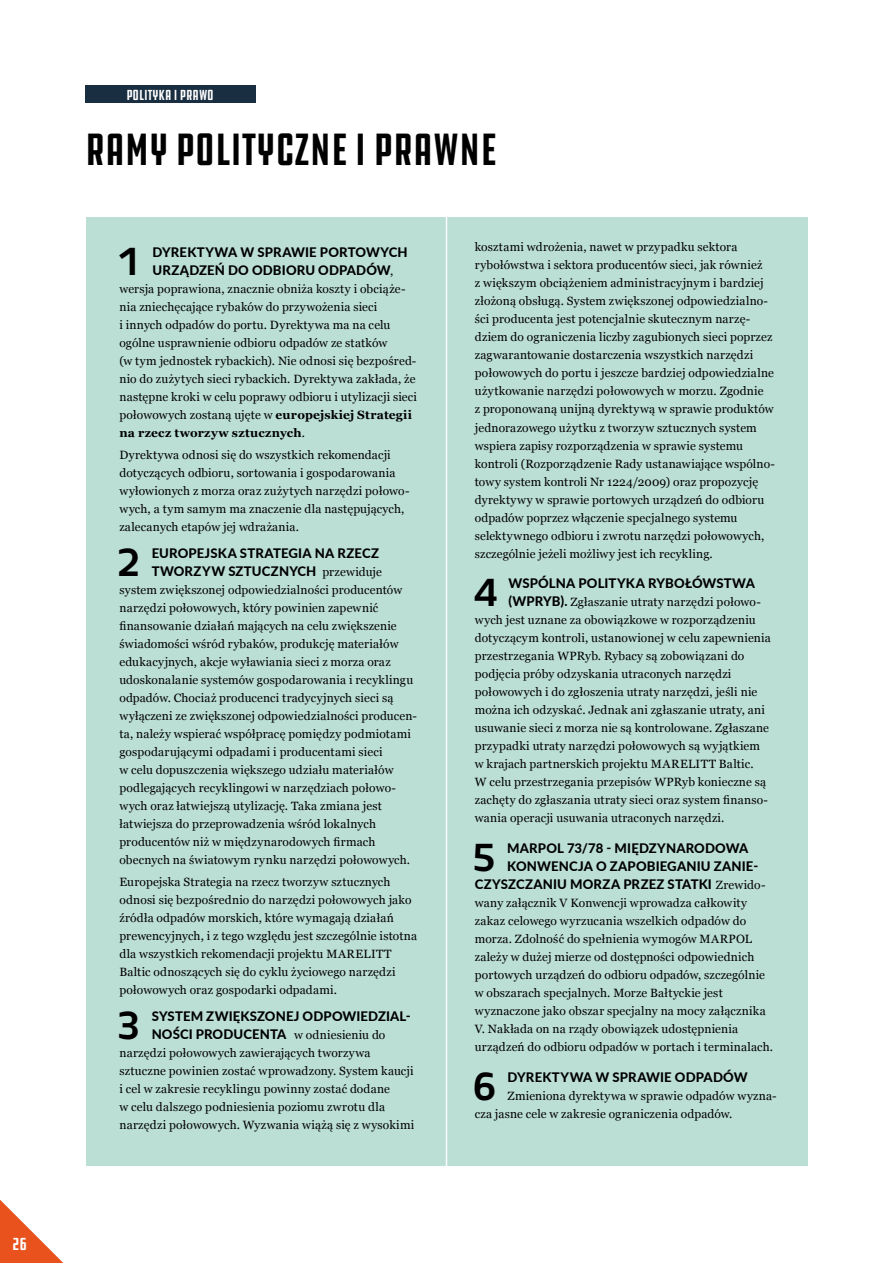
<style>
.page{position:relative;width:893px;height:1263px;background:#fff}
.page>*{position:absolute;margin:0;border:0;box-sizing:border-box;transform-origin:0 0}
.t1{font:extra-condensed 46.5px "DDC Hardware";color:#000}
.t2{font:500 38.85px "Robusta TL Std";color:#000}
.t3{font:extra-condensed 18px "DDC Hardware";color:#fff}
.t4{font:extra-condensed 15px "DDC Hardware";color:#fff}
.t5{font:800 13.2px/18px "Lato";letter-spacing:.01em;color:#000}
.t6{font:12px/18px "Georgia";letter-spacing:.015em;color:#000}
.s1{font-family:"Georgia";font-weight:400;font-size:12px}
.s2{font-weight:700}
.s3{font-family:"Lato";font-weight:800;font-size:13.2px}
</style>
<div class="page">
<div style="left:86px;top:217px;width:721px;height:948px;background:#bbded5"></div>
<div style="left:85px;top:85px;width:170px;height:18px;background:#192e41"></div>
<hr style="left:446px;top:208px;width:1px;height:980px;background:#fff">
<svg style="left:0;top:1199px;width:64px;height:64px"></svg>
<h3 class="t3" style="left:12px;top:1233px;width:17px">26</h3>
<p class="t4" style="left:126px;top:86px;width:89px">POLITYKA I PRAWO</p>
<h1 class="t1" style="left:85px;top:122px;width:413px">RAMY POLITYCZNE I PRAWNE</h1>
<h2 class="t2" style="left:118px;top:238px;width:24px">1</h2>
<p class="t5" style="left:153px;top:243px;width:257px">DYREKTYWA W SPRAWIE PORTOWYCH<br>URZĄDZEŃ DO ODBIORU ODPADÓW<span class="s1">,</span></p>
<p class="t6" style="left:119px;top:280px;width:299px">wersja poprawiona, znacznie obniża koszty i obciąże&shy;nia zniechęcające rybaków do przywożenia sieci<br>i innych odpadów do portu. Dyrektywa ma na celu ogólne usprawnienie odbioru odpadów ze statków<br>(w tym jednostek rybackich). Nie odnosi się bezpośred&shy;nio do zużytych sieci rybackich. Dyrektywa zakłada, że następne kroki w celu poprawy odbioru i utylizacji sieci połowowych zostaną ujęte w <span class="s2">europejskiej Strategii na rzecz tworzyw sztucznych</span>.</p>
<p class="t6" style="left:119px;top:446px;width:292px">Dyrektywa odnosi się do wszystkich rekomendacji dotyczących odbioru, sortowania i gospodarowania wyłowionych z morza oraz zużytych narzędzi połowo&shy;wych, a tym samym ma znaczenie dla następujących, zalecanych etapów jej wdrażania.</p>
<h2 class="t2" style="left:117px;top:539px;width:24px">2</h2>
<p class="t5" style="left:152px;top:544px;width:232px">EUROPEJSKA STRATEGIA NA RZECZ<br>TWORZYW SZTUCZNYCH <span class="s1">przewiduje</span></p>
<p class="t6" style="left:119px;top:581px;width:299px">system zwiększonej odpowiedzialności producentów narzędzi połowowych, który powinien zapewnić finansowanie działań mających na celu zwiększenie świadomości wśród rybaków, produkcję materiałów edukacyjnych, akcje wyławiania sieci z morza oraz udoskonalanie systemów gospodarowania i recyklingu odpadów. Chociaż producenci tradycyjnych sieci są wyłączeni ze zwiększonej odpowiedzialności producen&shy;ta, należy wspierać współpracę pomiędzy podmiotami gospodarującymi odpadami i producentami sieci<br>w celu dopuszczenia większego udziału materiałów podlegających recyklingowi w narzędziach połowo&shy;wych oraz łatwiejszą utylizację. Taka zmiana jest łatwiejsza do przeprowadzenia wśród lokalnych producentów niż w międzynarodowych firmach obecnych na światowym rynku narzędzi połowowych.</p>
<p class="t6" style="left:119px;top:873px;width:299px">Europejska Strategia na rzecz tworzyw sztucznych odnosi się bezpośrednio do narzędzi połowowych jako źródła odpadów morskich, które wymagają działań prewencyjnych, i z tego względu jest szczególnie istotna dla wszystkich rekomendacji projektu MARELITT Baltic odnoszących się do cyklu życiowego narzędzi połowowych oraz gospodarki odpadami.</p>
<h2 class="t2" style="left:117px;top:1002px;width:24px">3</h2>
<p class="t5" style="left:152px;top:1006px;width:261px">SYSTEM ZWIĘKSZONEJ ODPOWIEDZIAL-<br>NOŚCI PRODUCENTA <span class="s1">w odniesieniu do</span></p>
<p class="t6" style="left:119px;top:1044px;width:296px">narzędzi połowowych zawierających tworzywa sztuczne powinien zostać wprowadzony. System kaucji i cel w zakresie recyklingu powinny zostać dodane<br>w celu dalszego podniesienia poziomu zwrotu dla narzędzi połowowych. Wyzwania wiążą się z wysokimi</p>
<p class="t6" style="left:475px;top:238px;width:302px">kosztami wdrożenia, nawet w przypadku sektora rybołówstwa i sektora producentów sieci, jak również<br>z większym obciążeniem administracyjnym i bardziej złożoną obsługą. System zwiększonej odpowiedzialno&shy;ści producenta jest potencjalnie skutecznym narzę&shy;dziem do ograniczenia liczby zagubionych sieci poprzez zagwarantowanie dostarczenia wszystkich narzędzi połowowych do portu i jeszcze bardziej odpowiedzialne użytkowanie narzędzi połowowych w morzu. Zgodnie<br>z proponowaną unijną dyrektywą w sprawie produktów jednorazowego użytku z tworzyw sztucznych system wspiera zapisy rozporządzenia w sprawie systemu kontroli (Rozporządzenie Rady ustanawiające wspólno&shy;towy system kontroli Nr 1224/2009) oraz propozycję dyrektywy w sprawie portowych urządzeń do odbioru odpadów poprzez włączenie specjalnego systemu selektywnego odbioru i zwrotu narzędzi połowowych, szczególnie jeżeli możliwy jest ich recykling.</p>
<h2 class="t2" style="left:474px;top:569px;width:24px">4</h2>
<p class="t5" style="left:508px;top:574px;width:248px">WSPÓLNA POLITYKA RYBOŁÓWSTWA</p>
<p class="t6" style="left:475px;top:593px;width:298px;text-indent:34px"><span class="s3">(WPRYB).</span> Zgłaszanie utraty narzędzi połowo&shy;wych jest uznane za obowiązkowe w rozporządzeniu dotyczącym kontroli, ustanowionej w celu zapewnienia przestrzegania WPRyb. Rybacy są zobowiązani do podjęcia próby odzyskania utraconych narzędzi połowowych i do zgłoszenia utraty narzędzi, jeśli nie można ich odzyskać. Jednak ani zgłaszanie utraty, ani usuwanie sieci z morza nie są kontrolowane. Zgłaszane przypadki utraty narzędzi połowowych są wyjątkiem w krajach partnerskich projektu MARELITT Baltic.<br>W celu przestrzegania przepisów WPRyb konieczne są zachęty do zgłaszania utraty sieci oraz system finanso&shy;wania operacji usuwania utraconych narzędzi.</p>
<h2 class="t2" style="left:473px;top:834px;width:24px">5</h2>
<p class="t5" style="left:507px;top:839px;width:243px">MARPOL 73/78 - MIĘDZYNARODOWA</p>
<p class="t5" style="left:507px;top:857px;width:253px">KONWENCJA O ZAPOBIEGANIU ZANIE-</p>
<p class="t5" style="left:475px;top:875px;width:292px">CZYSZCZANIU MORZA PRZEZ STATKI <span class="s1">Zrewido-</span></p>
<p class="t6" style="left:475px;top:894px;width:300px">wany załącznik V Konwencji wprowadza całkowity zakaz celowego wyrzucania wszelkich odpadów do morza. Zdolność do spełnienia wymogów MARPOL zależy w dużej mierze od dostępności odpowiednich portowych urządzeń do odbioru odpadów, szczególnie w obszarach specjalnych. Morze Bałtyckie jest wyznaczone jako obszar specjalny na mocy załącznika V. Nakłada on na rządy obowiązek udostępnienia urządzeń do odbioru odpadów w portach i terminalach.</p>
<h2 class="t2" style="left:473px;top:1063px;width:24px">6</h2>
<p class="t5" style="left:508px;top:1067px;width:241px">DYREKTYWA W SPRAWIE ODPADÓW</p>
<p class="t6" style="left:475px;top:1087px;width:303px;text-indent:33px">Zmieniona dyrektywa w sprawie odpadów wyzna&shy;cza jasne cele w zakresie ograniczenia odpadów.</p>
</div>
